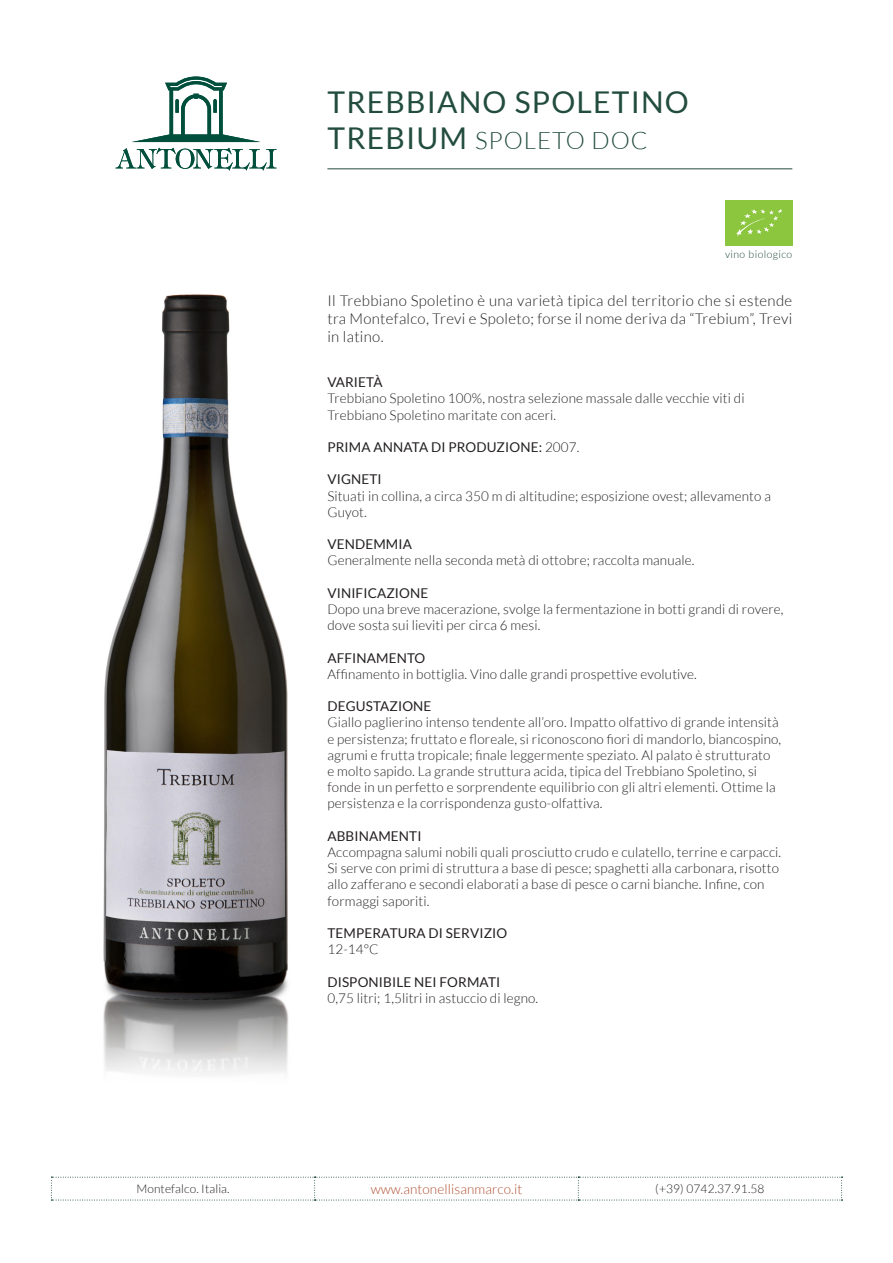
<style>
.page{position:relative;width:893px;height:1263px;background:#fff}
.page>*{position:absolute;margin:0;border:0;box-sizing:border-box;transform-origin:0 0}
.t1{font:30px "Lato";letter-spacing:.04em;color:#224d3e}
.t2{font:300 24px "Lato";letter-spacing:.04em;color:#224d3e}
.t3{font:300 15px/18px "Lato";letter-spacing:.02em;color:#231f20;text-align:justify}
.t4{font:300 13.5px/16.2px "Lato";letter-spacing:.01em;color:#231f20}
.t5{font:13.5px "Lato";letter-spacing:.01em;color:#231f20}
.t6{font:300 13.5px "Lato";letter-spacing:.01em;color:#b04f31}
.t7{font:300 12px "Lato";letter-spacing:.01em;color:#231f20}
.t8{font:300 10.5px "Lato";letter-spacing:.04em;color:#224d3e}
.s1{font-weight:400;font-size:30px}
.s2{font-weight:300}
</style>
<div class="page">
<hr style="left:327px;top:168px;width:465px;height:1px;background:#224d3e">
<svg style="left:115px;top:148px;width:162px;height:22px"></svg>
<svg style="left:132px;top:77px;width:128px;height:65px"></svg>
<img style="left:103px;top:294px;width:186px;height:781px">
<div style="left:725px;top:200px;width:67px;height:45px;background:#8bc63e"></div>
<svg style="left:736px;top:209px;width:47px;height:27px"></svg>
<svg style="left:51px;top:1177px;width:792px;height:24px"></svg>
<h1 class="t1" style="left:327px;top:83px;width:363px">TREBBIANO SPOLETINO</h1>
<h2 class="t2" style="left:327px;top:125px;width:322px"><span class="s1">TREBIUM</span> SPOLETO DOC</h2>
<p class="t8" style="left:725px;top:248px;width:69px">vino biologico</p>
<p class="t3" style="left:327px;top:291px;width:466px">Il Trebbiano Spoletino è una varietà tipica del territorio che si estende tra Montefalco, Trevi e Spoleto; forse il nome deriva da “Trebium”, Trevi in latino.</p>
<p class="t5" style="left:327px;top:374px;width:57px">VARIETÀ</p>
<p class="t4" style="left:327px;top:390px;width:419px">Trebbiano Spoletino 100%, nostra selezione massale dalle vecchie viti di<br>Trebbiano Spoletino maritate con aceri.</p>
<p class="t5" style="left:327px;top:439px;width:254px">PRIMA ANNATA DI PRODUZIONE: <span class="s2">2007.</span></p>
<p class="t5" style="left:327px;top:471px;width:56px">VIGNETI</p>
<p class="t4" style="left:327px;top:487px;width:445px">Situati in collina, a circa 350 m di altitudine; esposizione ovest; allevamento a<br>Guyot.</p>
<p class="t5" style="left:327px;top:536px;width:86px">VENDEMMIA</p>
<p class="t4" style="left:327px;top:552px;width:369px">Generalmente nella seconda metà di ottobre; raccolta manuale.</p>
<p class="t5" style="left:327px;top:584px;width:102px">VINIFICAZIONE</p>
<p class="t4" style="left:327px;top:601px;width:458px">Dopo una breve macerazione, svolge la fermentazione in botti grandi di rovere, dove sosta sui lieviti per circa 6 mesi.</p>
<p class="t5" style="left:327px;top:649px;width:99px">AFFINAMENTO</p>
<p class="t4" style="left:327px;top:665px;width:371px">Affinamento in bottiglia. Vino dalle grandi prospettive evolutive.</p>
<p class="t5" style="left:327px;top:698px;width:106px">DEGUSTAZIONE</p>
<p class="t4" style="left:327px;top:714px;width:455px">Giallo paglierino intenso tendente all’oro. Impatto olfattivo di grande intensità e persistenza; fruttato e floreale, si riconoscono fiori di mandorlo, biancospino, agrumi e frutta tropicale; finale leggermente speziato. Al palato è strutturato<br>e molto sapido. La grande struttura acida, tipica del Trebbiano Spoletino, si fonde in un perfetto e sorprendente equilibrio con gli altri elementi. Ottime la persistenza e la corrispondenza gusto-olfattiva.</p>
<p class="t5" style="left:327px;top:827px;width:96px">ABBINAMENTI</p>
<p class="t4" style="left:327px;top:844px;width:455px">Accompagna salumi nobili quali prosciutto crudo e culatello, terrine e carpacci.<br>Si serve con primi di struttura a base di pesce; spaghetti alla carbonara, risotto allo zafferano e secondi elaborati a base di pesce o carni bianche. Infine, con formaggi saporiti.</p>
<p class="t5" style="left:327px;top:925px;width:181px">TEMPERATURA DI SERVIZIO</p>
<p class="t4" style="left:327px;top:941px;width:53px">12-14°C</p>
<p class="t5" style="left:327px;top:973px;width:174px">DISPONIBILE NEI FORMATI</p>
<p class="t4" style="left:327px;top:989px;width:212px">0,75 litri; 1,5litri in astuccio di legno.</p>
<p class="t7" style="left:136px;top:1181px;width:95px">Montefalco. Italia.</p>
<p class="t6" style="left:371px;top:1181px;width:153px">www.antonellisanmarco.it</p>
<p class="t7" style="left:655px;top:1181px;width:111px">(+39) 0742.37.91.58</p>
</div>
